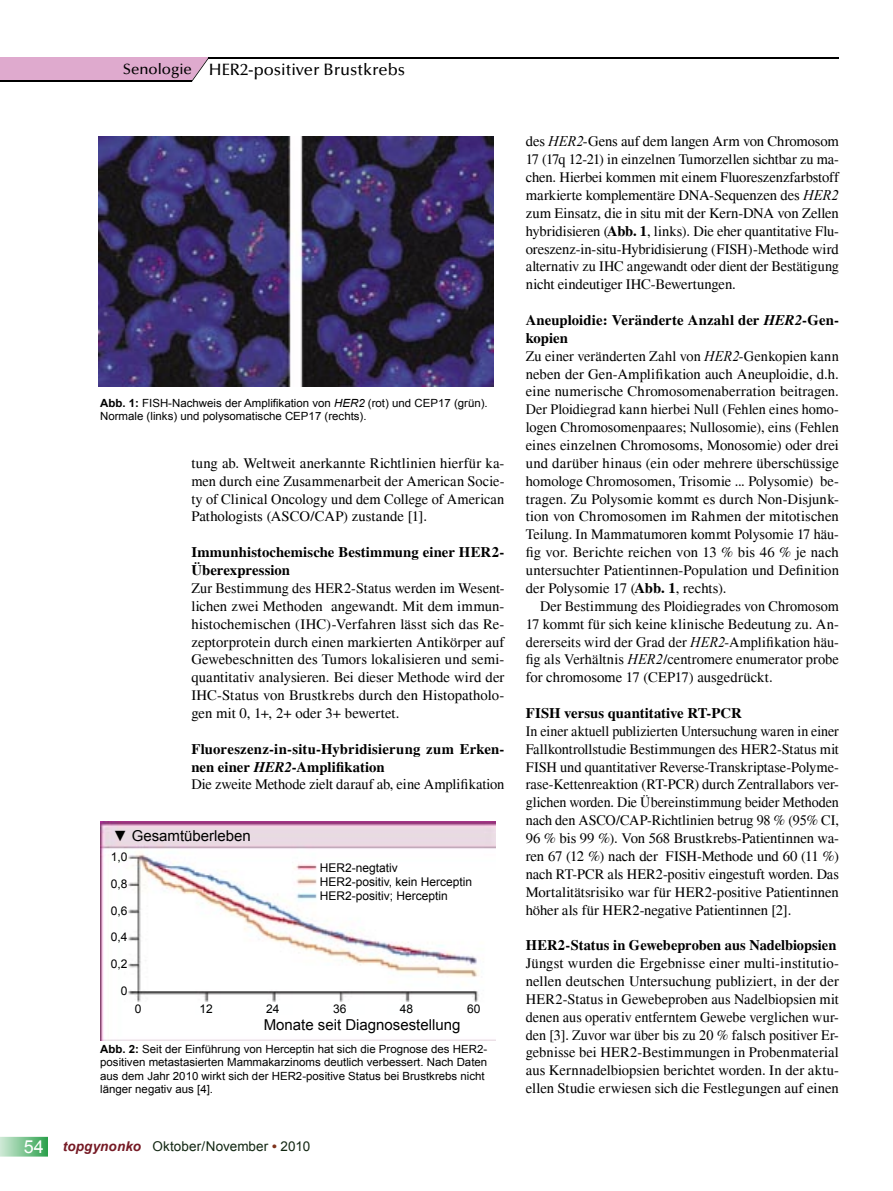
<style>
.page{position:relative;width:893px;height:1191px;background:#fff}
.page>*{position:absolute;margin:0;border:0;box-sizing:border-box;transform-origin:0 0}
.t1{font:500 16.5px "Optima";color:#000}
.t2{font:15px "Arial";color:#000}
.t3{font:500 15px "Optima";color:#000}
.t4{font:14.7px/17.9px "Times New Roman";color:#000;text-align:justify}
.t5{font:14.7px/17.9px "Times New Roman";color:#000;text-align:justify;scale:.95 1}
.t6{font:700 14.7px/17.9px "Times New Roman";letter-spacing:.005em;color:#000}
.t7{font:13.5px "Arial";letter-spacing:.005em;color:#122712}
.t8{font:12px/14.2px "Arial";color:#000}
.t9{font:11.25px/13.5px "Arial";color:#000}
.s1{font-weight:700}
.s2{font-style:italic}
.s3{font-weight:400}
.s4{font-size:18px;color:#fff}
.s5{font-weight:700;font-style:italic;color:#761a25}
.s6{font-weight:700;color:#7f331d}
.s7{font-weight:700;font-style:italic}
</style>
<div class="page">
<hr style="left:209px;top:57px;width:630px;height:1px;background:#000">
<svg style="left:0;top:57px;width:209px;height:25px;background:#cea0bf"></svg>
<div style="left:0;top:1136px;width:48px;height:20px;background:linear-gradient(to right,#d1ead8,#30a250)"></div>
<img style="left:99px;top:136px;width:395px;height:250px">
<img style="left:100px;top:821px;width:395px;height:219px">
<p class="t3" style="left:123px;top:61px;width:71px">Senologie</p>
<p class="t1" style="left:209px;top:60px;width:198px">HER2-positiver Brustkrebs</p>
<p class="t9" style="left:100px;top:396px;width:389px"><span class="s1">Abb. 1:</span> FISH-Nachweis der Amplifikation von <span class="s2">HER2</span> (rot) und CEP17 (grün).<br>Normale (links) und polysomatische CEP17 (rechts).</p>
<p class="t4" style="left:191px;top:454px;width:315px">tung ab. Weltweit anerkannte Richtlinien hierfür ka&shy;men durch eine Zusammenarbeit der American Socie&shy;ty of Clinical Oncology und dem College of American Pathologists (ASCO/CAP) zustande [1].</p>
<p class="t6" style="left:191px;top:543px;width:315px">Immunhistochemische Bestimmung einer HER2-<br>Überexpression</p>
<p class="t4" style="left:191px;top:579px;width:315px">Zur Bestimmung des HER2-Status werden im Wesent&shy;lichen zwei Methoden angewandt. Mit dem immun&shy;histochemischen (IHC)-Verfahren lässt sich das Re&shy;zeptorprotein durch einen markierten Antikörper auf Gewebeschnitten des Tumors lokalisieren und semi&shy;quantitativ analysieren. Bei dieser Methode wird der IHC-Status von Brustkrebs durch den Histopatholo&shy;gen mit 0, 1+, 2+ oder 3+ bewertet.</p>
<p class="t6" style="left:191px;top:740px;width:315px">Fluoreszenz-in-situ-Hybridisierung zum Erken&shy;nen einer <span class="s2">HER2</span>-Amplifikation<br><span class="s3">Die zweite Methode zielt darauf ab, eine Amplifikation</span></p>
<p class="t2" style="left:113px;top:825px;width:140px">▼ Gesamtüberleben</p>
<p class="t8" style="left:111px;top:850px;width:18px">1,0</p>
<p class="t8" style="left:111px;top:877px;width:18px">0,8</p>
<p class="t8" style="left:111px;top:903px;width:18px">0,6</p>
<p class="t8" style="left:111px;top:930px;width:18px">0,4</p>
<p class="t8" style="left:111px;top:957px;width:18px">0,2</p>
<p class="t8" style="left:121px;top:983px;width:8px">0</p>
<p class="t8" style="left:320px;top:860px;width:154px">HER2-negtativ<br>HER2-positiv, kein Herceptin<br>HER2-positiv; Herceptin</p>
<p class="t8" style="left:135px;top:1001px;width:8px">0</p>
<p class="t8" style="left:200px;top:1001px;width:15px">12</p>
<p class="t8" style="left:266px;top:1001px;width:15px">24</p>
<p class="t8" style="left:333px;top:1001px;width:15px">36</p>
<p class="t8" style="left:400px;top:1001px;width:15px">48</p>
<p class="t8" style="left:467px;top:1001px;width:15px">60</p>
<p class="t2" style="left:264px;top:1014px;width:198px">Monate seit Diagnosestellung</p>
<p class="t9" style="left:100px;top:1042px;width:389px"><span class="s1">Abb. 2:</span> Seit der Einführung von Herceptin hat sich die Prognose des HER2- positiven metastasierten Mammakarzinoms deutlich verbessert. Nach Daten aus dem Jahr 2010 wirkt sich der HER2-positive Status bei Brustkrebs nicht länger negativ aus [4].</p>
<p class="t7" style="left:24px;top:1137px;width:288px"><span class="s4">54</span> <span class="s5">topgynonko</span> Oktober/November <span class="s6">•</span> 2010</p>
<p class="t4" style="left:526px;top:133px;width:315px">des <span class="s2">HER2</span>-Gens auf dem langen Arm von Chromosom 17 (17q 12-21) in einzelnen Tumorzellen sichtbar zu ma&shy;chen. Hierbei kommen mit einem Fluoreszenzfarbstoff markierte komplementäre DNA-Sequenzen des <span class="s2">HER2 </span>zum Einsatz, die in situ mit der Kern-DNA von Zellen hybridisieren (<span class="s1">Abb. 1</span>, links). Die eher quantitative Flu&shy;oreszenz-in-situ-Hybridisierung (FISH)-Methode wird alternativ zu IHC angewandt oder dient der Bestätigung nicht eindeutiger IHC-Bewertungen.</p>
<p class="t4" style="left:526px;top:311px;width:315px;text-align:left"><span class="s1">Aneuploidie: Veränderte Anzahl der</span> <span class="s7">HER2</span><span class="s1">-Gen&shy;kopien<br></span>Zu einer veränderten Zahl von <span class="s2">HER2</span>-Genkopien kann neben der Gen-Amplifikation auch Aneuploidie, d.h. eine numerische Chromosomenaberration beitragen.<br>Der Ploidiegrad kann hierbei Null (Fehlen eines homo&shy;logen Chromosomenpaares; Nullosomie), eins (Fehlen eines einzelnen Chromosoms, Monosomie) oder drei und darüber hinaus (ein oder mehrere überschüssige homologe Chromosomen, Trisomie ... Polysomie) be&shy;tragen. Zu Polysomie kommt es durch Non-Disjunk&shy;tion von Chromosomen im Rahmen der mitotischen Teilung. In Mammatumoren kommt Polysomie 17 häu&shy;fig vor. Berichte reichen von 13 % bis 46 % je nach untersuchter Patientinnen-Population und Definition der Polysomie 17 (<span class="s1">Abb. 1</span>, rechts).</p>
<p class="t4" style="left:526px;top:597px;width:315px;text-indent:14px">Der Bestimmung des Ploidiegrades von Chromosom 17 kommt für sich keine klinische Bedeutung zu. An&shy;dererseits wird der Grad der <span class="s2">HER2</span>-Amplifikation häu&shy;fig als Verhältnis <span class="s2">HER2</span>/centromere enumerator probe for chromosome 17 (CEP17) ausgedrückt.</p>
<p class="t6" style="left:526px;top:704px;width:218px">FISH versus quantitative RT-PCR</p>
<p class="t5" style="left:526px;top:722px;width:331px">In einer aktuell publizierten Untersuchung waren in einer Fallkontrollstudie Bestimmungen des HER2-Status mit FISH und quantitativer Reverse-Transkriptase-Polyme&shy;rase-Kettenreaktion (RT-PCR) durch Zentrallabors ver&shy;glichen worden. Die Übereinstimmung beider Methoden nach den ASCO/CAP-Richtlinien betrug 98 % (95% CI, 96 % bis 99 %). Von 568 Brustkrebs-Patientinnen wa&shy;ren 67 (12 %) nach der FISH-Methode und 60 (11 %) nach RT-PCR als HER2-positiv eingestuft worden. Das Mortalitätsrisiko war für HER2-positive Patientinnen höher als für HER2-negative Patientinnen [2].</p>
<p class="t6" style="left:526px;top:936px;width:312px">HER2-Status in Gewebeproben aus Nadelbiopsien</p>
<p class="t4" style="left:526px;top:954px;width:315px">Jüngst wurden die Ergebnisse einer multi-institutio&shy;nellen deutschen Untersuchung publiziert, in der der HER2-Status in Gewebeproben aus Nadelbiopsien mit denen aus operativ entferntem Gewebe verglichen wur&shy;den [3]. Zuvor war über bis zu 20 % falsch positiver Er&shy;gebnisse bei HER2-Bestimmungen in Probenmaterial aus Kernnadelbiopsien berichtet worden. In der aktu&shy;ellen Studie erwiesen sich die Festlegungen auf einen</p>
</div>
